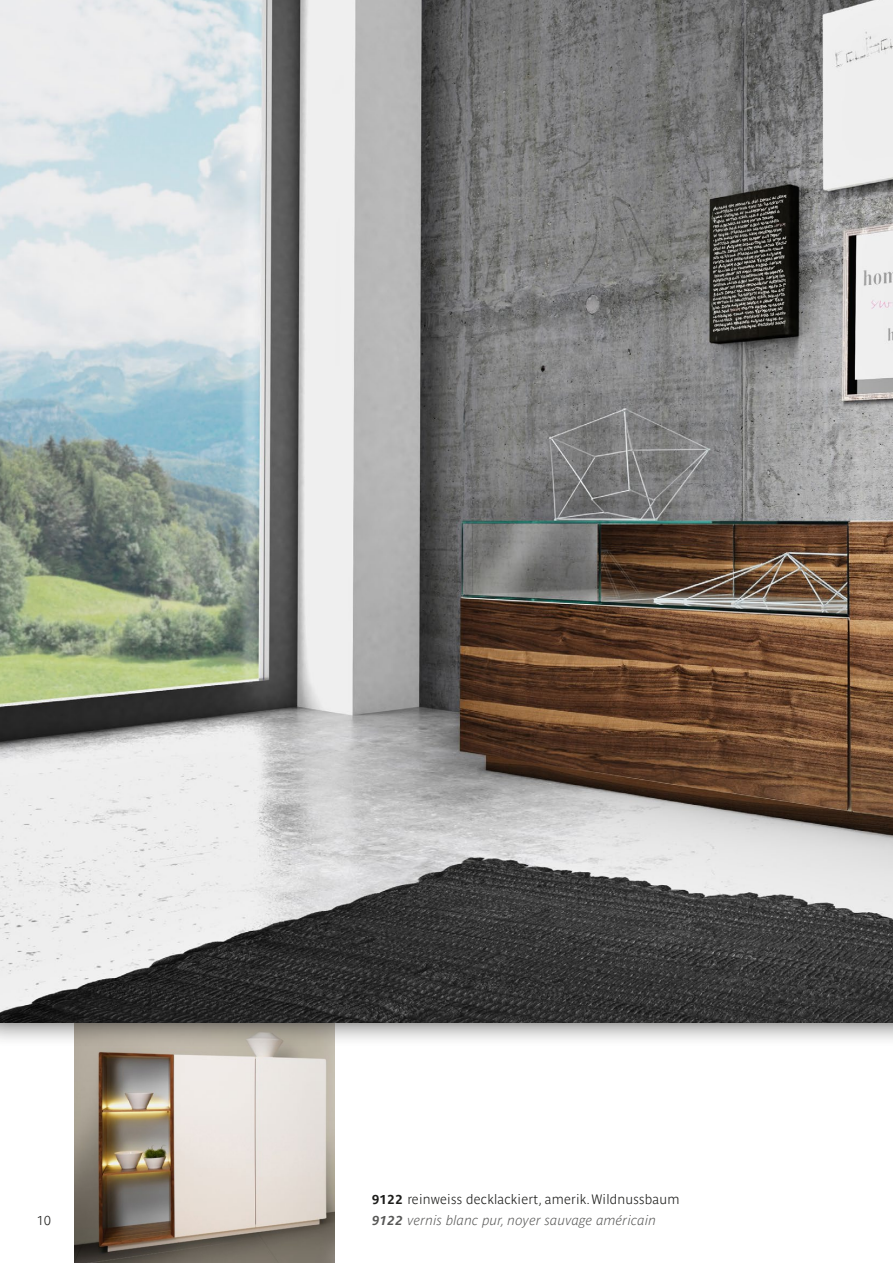
<style>
.page{position:relative;width:893px;height:1263px;background:#fff}
.page>*{position:absolute;margin:0;border:0;box-sizing:border-box;transform-origin:0 0}
.grundtext{font:700 13.5px "Parisine Std Clair";letter-spacing:.015em;color:#1d1d1b}
.grundtext-2{font:italic 700 13.5px "Parisine Std Clair";letter-spacing:.015em;color:#575756}
.t1{font:700 12.75px "Parisine Std Clair";color:#1d1d1b}
.s1{font-family:"Parisine Std";font-size:12.75px}
</style>
<div class="page">
<img style="left:74px;top:1046px;width:261px;height:217px">
<div style="left:0;top:0;width:893px;height:1046px;background:#1d1d1b;opacity:.75"></div>
<img style="left:0;top:0;width:893px;height:1023px">
<p class="grundtext" style="left:372px;top:1191px;width:309px"><span class="s1">9122</span> reinweiss decklackiert, amerik.Wildnussbaum</p>
<p class="t1" style="left:37px;top:1213px;width:15px">10</p>
<p class="grundtext-2" style="left:372px;top:1212px;width:286px"><span class="s1">9122</span> vernis blanc pur, noyer sauvage américain</p>
</div>
